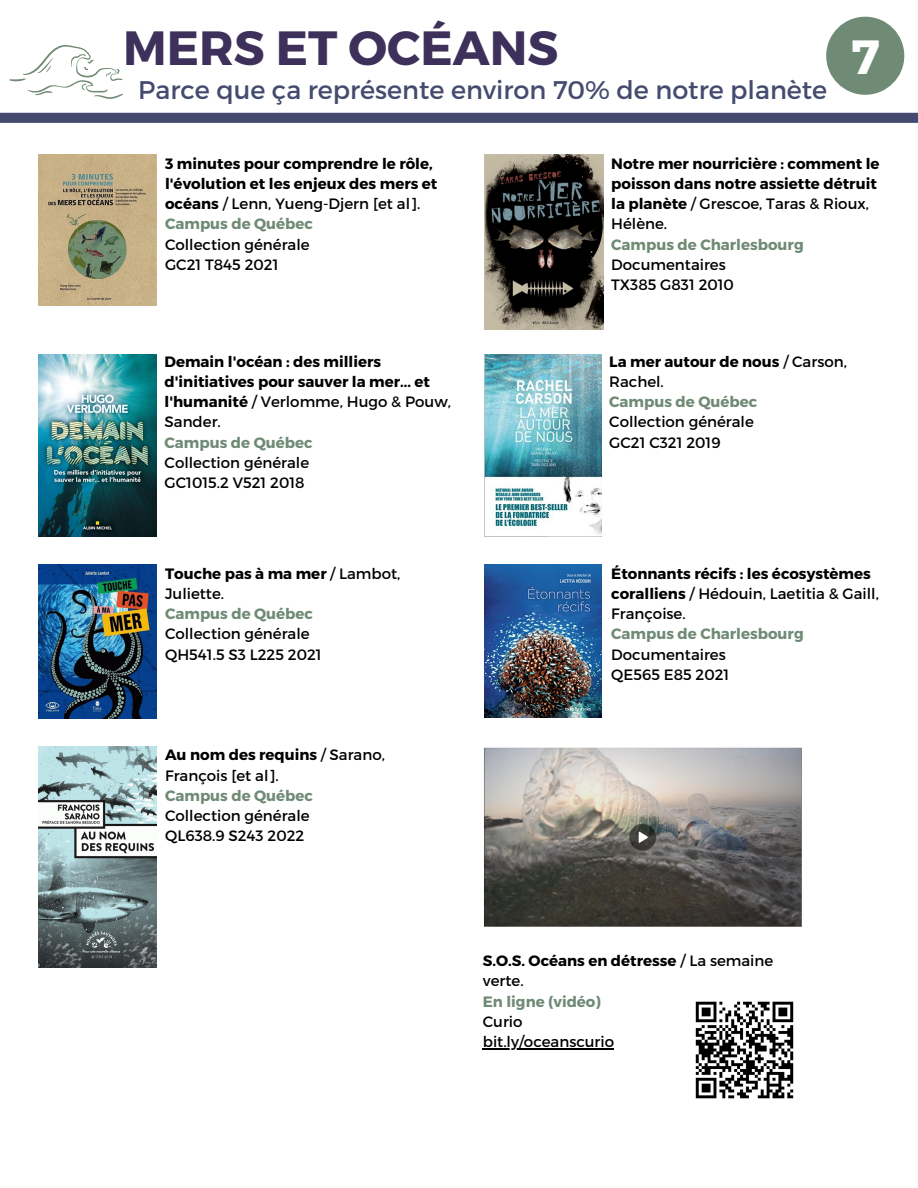
<style>
.page{position:relative;width:918px;height:1188px;background:#fff}
.page>*{position:absolute;margin:0;border:0;box-sizing:border-box;transform-origin:0 0}
.t1{font:700 48px "Montserrat";color:#3d315b}
.t2{font:700 48px "Montserrat";color:#fff}
.t3{font:25.5px "Montserrat";color:#444b6e}
.t4{font:700 15px/20.2px "Montserrat";color:#000}
.t5{font:15px/20.2px "Montserrat";color:#000}
.t6{font:700 15px "Montserrat";color:#708b75}
.s1{font-weight:400}
.s2{font-weight:700}
</style>
<div class="page">
<div style="left:826px;top:17px;width:78px;height:78px;background:#708b75;border-radius:50%"></div>
<div style="left:0;top:113px;width:918px;height:10px;background:#444b6e"></div>
<svg style="left:9px;top:45px;width:114px;height:54px"></svg>
<img style="left:38px;top:154px;width:118px;height:151px">
<img style="left:38px;top:354px;width:118px;height:182px">
<img style="left:38px;top:564px;width:118px;height:155px">
<img style="left:485px;top:154px;width:118px;height:176px">
<img style="left:485px;top:354px;width:117px;height:182px">
<img style="left:695px;top:1001px;width:99px;height:98px">
<img style="left:484px;top:747px;width:318px;height:180px">
<img style="left:39px;top:746px;width:118px;height:222px">
<img style="left:485px;top:564px;width:117px;height:153px">
<hr style="left:483px;top:1048px;width:131px;height:1px;background:#000">
<p class="t1" style="left:123px;top:16px;width:437px">MERS ET OCÉANS</p>
<p class="t3" style="left:138px;top:73px;width:691px">Parce que ça représente environ 70% de notre planète</p>
<p class="t2" style="left:851px;top:26px;width:30px">7</p>
<p class="t4" style="left:165px;top:152px;width:274px">3 minutes pour comprendre le rôle, l'évolution et les enjeux des mers et océans <span class="s1">/ Lenn, Yueng-Djern [et al].</span></p>
<p class="t6" style="left:165px;top:214px;width:149px">Campus de Québec</p>
<p class="t5" style="left:165px;top:233px;width:146px">Collection générale</p>
<p class="t5" style="left:165px;top:254px;width:115px">GC21 T845 2021</p>
<p class="t4" style="left:165px;top:350px;width:288px">Demain l'océan : des milliers d'initiatives pour sauver la mer... et l'humanité <span class="s1">/ Verlomme, Hugo &amp; Pouw,<br>Sander.</span></p>
<p class="t6" style="left:165px;top:433px;width:149px">Campus de Québec</p>
<p class="t5" style="left:165px;top:452px;width:146px">Collection générale</p>
<p class="t5" style="left:165px;top:472px;width:142px">GC1015.2 V521 2018</p>
<p class="t5" style="left:165px;top:562px;width:237px"><span class="s2">Touche pas à ma mer</span> / Lambot,<br>Juliette.</p>
<p class="t6" style="left:165px;top:604px;width:149px">Campus de Québec</p>
<p class="t5" style="left:165px;top:623px;width:146px">Collection générale</p>
<p class="t5" style="left:165px;top:643px;width:158px">QH541.5 S3 L225 2021</p>
<p class="t5" style="left:165px;top:744px;width:221px"><span class="s2">Au nom des requins</span> / Sarano,<br>François [et al].</p>
<p class="t6" style="left:165px;top:786px;width:149px">Campus de Québec</p>
<p class="t5" style="left:165px;top:805px;width:146px">Collection générale</p>
<p class="t5" style="left:165px;top:825px;width:141px">QL638.9 S243 2022</p>
<p class="t4" style="left:611px;top:152px;width:270px">Notre mer nourricière : comment le poisson dans notre assiette détruit la planète <span class="s1">/ Grescoe, Taras &amp; Rioux,<br>Hélène.</span></p>
<p class="t6" style="left:611px;top:234px;width:194px">Campus de Charlesbourg</p>
<p class="t5" style="left:611px;top:254px;width:116px">Documentaires</p>
<p class="t5" style="left:611px;top:274px;width:124px">TX385 G831 2010</p>
<p class="t4" style="left:609px;top:350px;width:239px">La mer autour de nous <span class="s1">/ Carson,<br>Rachel.</span></p>
<p class="t6" style="left:609px;top:392px;width:149px">Campus de Québec</p>
<p class="t5" style="left:609px;top:411px;width:146px">Collection générale</p>
<p class="t5" style="left:609px;top:431px;width:113px">GC21 C321 2019</p>
<p class="t4" style="left:611px;top:562px;width:269px">Étonnants récifs : les écosystèmes coralliens <span class="s1">/ Hédouin, Laetitia &amp; Gaill,<br>Françoise.</span></p>
<p class="t6" style="left:611px;top:624px;width:194px">Campus de Charlesbourg</p>
<p class="t5" style="left:611px;top:643px;width:116px">Documentaires</p>
<p class="t5" style="left:611px;top:664px;width:120px">QE565 E85 2021</p>
<p class="t4" style="left:483px;top:950px;width:292px">S.O.S. Océans en détresse <span class="s1">/ La semaine verte.</span></p>
<p class="t6" style="left:483px;top:991px;width:120px">En ligne (vidéo)</p>
<p class="t5" style="left:483px;top:1011px;width:41px">Curio</p>
<p class="t5" style="left:483px;top:1031px;width:133px">bit.ly/oceanscurio</p>
</div>
